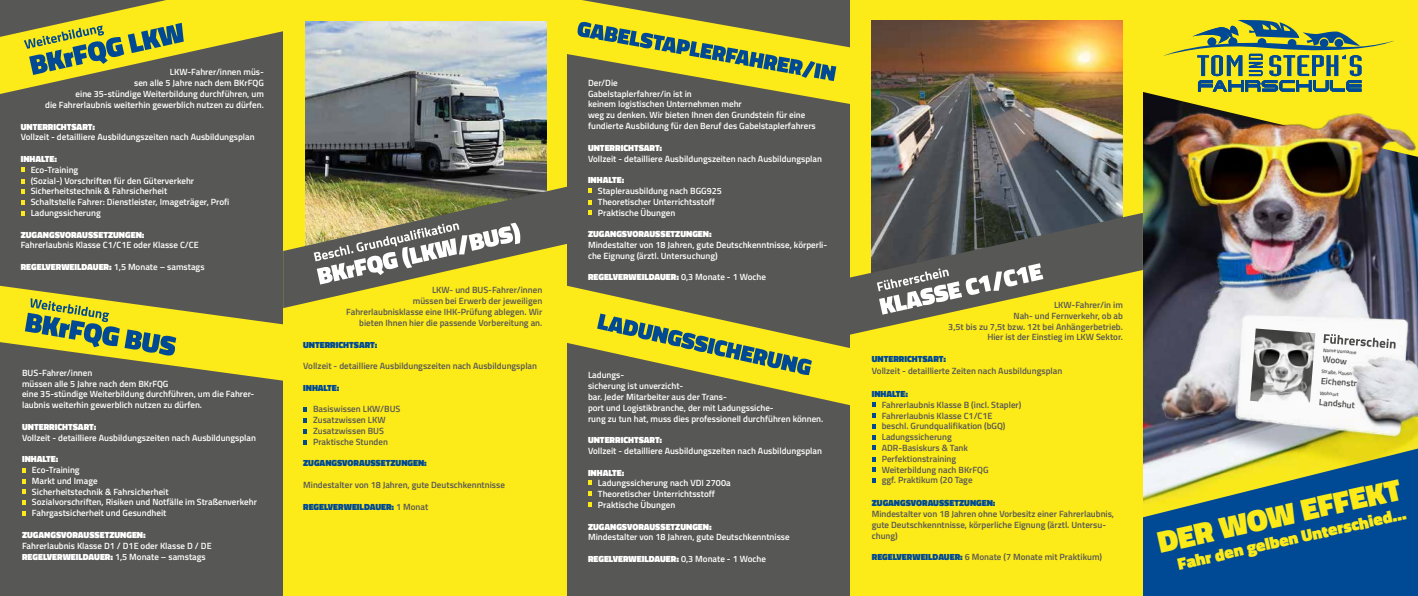
<style>
.page{position:relative;width:1418px;height:596px;background:#fff}
.page>*{position:absolute;margin:0;border:0;box-sizing:border-box;transform-origin:0 0}
.t1{font:900 31px "Titillium Web";color:#fcea19}
.t2{font:900 17px "Titillium Web";color:#fcea19}
.t3{font:600 9px/10.8px "Titillium Web";color:#fff}
.t4{font:600 9px/10.8px "Titillium Web";color:#575756}
.t5{font:900 9px "Titillium Web";color:#fff}
.t6{font:900 9px "Titillium Web";color:#004a95}
.t7{font:600 9px "Titillium Web";color:#4a4a49}
.t8{font:600 5px "Titillium Web";color:#4a4a49}
.s1{font-weight:600}
.s2{font-weight:900}
.s3{font-weight:600;color:#575756}
.s4{font-weight:900;color:#004a95}
</style>
<div class="page">
<div style="left:1142px;top:518px;width:275px;height:77px;background:#004a95"></div>
<div style="left:1142px;top:0;width:275px;height:83px;background:#fcea19"></div>
<div style="left:0;top:0;width:283px;height:595px;background:#575756"></div>
<div style="left:283px;top:0;width:284px;height:595px;background:#fcea19"></div>
<img style="left:306px;top:22px;width:241px;height:164px">
<div style="left:567px;top:0;width:300px;height:595px;background:#575756"></div>
<svg style="left:567px;top:0;width:283px;height:104px"></svg>
<svg style="left:567px;top:286px;width:283px;height:120px"></svg>
<svg style="left:597px;top:313px;width:215px;height:62px"></svg>
<div style="left:850px;top:0;width:292px;height:595px;background:#fcea19"></div>
<img style="left:871px;top:21px;width:251px;height:192px">
<svg style="left:0;top:0;width:283px;height:94px"></svg>
<svg style="left:0;top:285px;width:283px;height:96px"></svg>
<svg style="left:849px;top:213px;width:130px;height:121px"></svg>
<svg style="left:876px;top:263px;width:103px;height:51px;background:#878781"></svg>
<svg style="left:21px;top:168px;width:4px;height:4px"></svg>
<svg style="left:21px;top:179px;width:4px;height:4px"></svg>
<svg style="left:21px;top:189px;width:4px;height:4px"></svg>
<svg style="left:21px;top:200px;width:4px;height:4px"></svg>
<svg style="left:21px;top:211px;width:4px;height:4px"></svg>
<svg style="left:283px;top:186px;width:286px;height:122px"></svg>
<svg style="left:314px;top:222px;width:206px;height:62px;background:#a29e78"></svg>
<svg style="left:22px;top:468px;width:4px;height:3px"></svg>
<svg style="left:22px;top:479px;width:4px;height:4px"></svg>
<svg style="left:22px;top:489px;width:4px;height:4px"></svg>
<svg style="left:22px;top:500px;width:4px;height:4px"></svg>
<svg style="left:22px;top:511px;width:4px;height:4px"></svg>
<svg style="left:588px;top:189px;width:3px;height:4px"></svg>
<svg style="left:588px;top:200px;width:3px;height:4px"></svg>
<svg style="left:588px;top:210px;width:3px;height:4px"></svg>
<svg style="left:588px;top:480px;width:4px;height:4px"></svg>
<svg style="left:588px;top:491px;width:4px;height:4px"></svg>
<svg style="left:588px;top:502px;width:4px;height:4px"></svg>
<svg style="left:303px;top:407px;width:4px;height:4px"></svg>
<svg style="left:303px;top:418px;width:4px;height:4px"></svg>
<svg style="left:303px;top:429px;width:4px;height:4px"></svg>
<svg style="left:303px;top:440px;width:4px;height:4px"></svg>
<svg style="left:872px;top:402px;width:3px;height:4px"></svg>
<svg style="left:872px;top:413px;width:3px;height:4px"></svg>
<svg style="left:872px;top:424px;width:3px;height:4px"></svg>
<svg style="left:872px;top:435px;width:3px;height:4px"></svg>
<svg style="left:872px;top:445px;width:3px;height:4px"></svg>
<svg style="left:872px;top:467px;width:3px;height:4px"></svg>
<svg style="left:872px;top:478px;width:3px;height:4px"></svg>
<svg style="left:1163px;top:19px;width:230px;height:64px;background:#b4bc3b"></svg>
<img style="left:979px;top:83px;width:438px;height:435px">
<svg style="left:1323px;top:334px;width:72px;height:14px"></svg>
<img style="left:1249px;top:328px;width:66px;height:77px">
<p class="t3" style="left:45px;top:66px;width:220px;text-align:right">LKW-Fahrer/innen müs-<br>sen alle 5 Jahre nach dem BKrFQG<br>eine 35-stündige Weiterbildung durchführen, um<br>die Fahrerlaubnis weiterhin gewerblich nutzen zu dürfen.</p>
<p class="t5" style="left:21px;top:120px;width:76px">UNTERRICHTSART:</p>
<p class="t3" style="left:21px;top:131px;width:235px">Vollzeit - detailliere Ausbildungszeiten nach Ausbildungsplan</p>
<p class="t5" style="left:21px;top:152px;width:38px">INHALTE:</p>
<p class="t3" style="left:31px;top:164px;width:200px">Eco-Training<br>(Sozial-) Vorschriften für den Güterverkehr Sicherheitstechnik &amp; Fahrsicherheit<br>Schaltstelle Fahrer: Dienstleister, Imageträger, Profi Ladungssicherung</p>
<p class="t5" style="left:21px;top:228px;width:125px">ZUGANGSVORAUSSETZUNGEN:</p>
<p class="t3" style="left:21px;top:239px;width:179px">Fahrerlaubnis Klasse C1/C1E oder Klasse C/CE</p>
<p class="t5" style="left:21px;top:260px;width:185px">REGELVERWEILDAUER: <span class="s1">1,5 Monate – samstags</span></p>
<p class="t3" style="left:22px;top:366px;width:234px">BUS-Fahrer/innen<br>müssen alle 5 Jahre nach dem BKrFQG<br>eine 35-stündige Weiterbildung durchführen, um die Fahrer&shy;laubnis weiterhin gewerblich nutzen zu dürfen.</p>
<p class="t5" style="left:22px;top:420px;width:76px">UNTERRICHTSART:</p>
<p class="t3" style="left:22px;top:431px;width:235px">Vollzeit - detailliere Ausbildungszeiten nach Ausbildungsplan</p>
<p class="t5" style="left:22px;top:452px;width:38px">INHALTE:</p>
<p class="t3" style="left:32px;top:463px;width:226px">Eco-Training<br>Markt und Image<br>Sicherheitstechnik &amp; Fahrsicherheit<br>Sozialvorschriften, Risiken und Notfälle im Straßenverkehr Fahrgastsicherheit und Gesundheit</p>
<p class="t5" style="left:22px;top:528px;width:125px">ZUGANGSVORAUSSETZUNGEN:</p>
<p class="t3" style="left:22px;top:539px;width:191px">Fahrerlaubnis Klasse D1 / D1E oder Klasse D / DE<br><span class="s2">REGELVERWEILDAUER:</span> 1,5 Monate – samstags</p>
<p class="t4" style="left:346px;top:284px;width:197px;text-align:right">LKW- und BUS-Fahrer/innen<br>müssen bei Erwerb der jeweiligen Fahrerlaubnisklasse eine IHK-Prüfung ablegen. Wir bieten Ihnen hier die passende Vorbereitung an.</p>
<p class="t6" style="left:303px;top:337px;width:76px">UNTERRICHTSART:</p>
<p class="t4" style="left:303px;top:360px;width:235px">Vollzeit - detailliere Ausbildungszeiten nach Ausbildungsplan</p>
<p class="t6" style="left:303px;top:381px;width:38px">INHALTE:</p>
<p class="t4" style="left:313px;top:403px;width:89px">Basiswissen LKW/BUS<br>Zusatzwissen LKW<br>Zusatzwissen BUS<br>Praktische Stunden</p>
<p class="t6" style="left:303px;top:456px;width:125px">ZUGANGSVORAUSSETZUNGEN:</p>
<p class="t4" style="left:303px;top:479px;width:203px">Mindestalter von 18 Jahren, gute Deutschkenntnisse</p>
<p class="t6" style="left:303px;top:499px;width:127px">REGELVERWEILDAUER: <span class="s3">1 Monat</span></p>
<p class="t3" style="left:588px;top:77px;width:229px">Der/Die<br>Gabelstaplerfahrer/in ist in<br>keinem logistischen Unternehmen mehr<br>weg zu denken. Wir bieten Ihnen den Grundstein für eine fundierte Ausbildung für den Beruf des Gabelstaplerfahrers</p>
<p class="t5" style="left:588px;top:141px;width:76px">UNTERRICHTSART:</p>
<p class="t3" style="left:588px;top:152px;width:235px">Vollzeit - detailliere Ausbildungszeiten nach Ausbildungsplan</p>
<p class="t5" style="left:588px;top:173px;width:38px">INHALTE:</p>
<p class="t3" style="left:598px;top:185px;width:125px">Staplerausbildung nach BGG925<br>Theoretischer Unterrichtsstoff<br>Praktische Übungen</p>
<p class="t5" style="left:588px;top:227px;width:125px">ZUGANGSVORAUSSETZUNGEN:</p>
<p class="t3" style="left:588px;top:239px;width:241px">Mindestalter von 18 Jahren, gute Deutschkenntnisse, körperli&shy;che Eignung (ärztl. Untersuchung)</p>
<p class="t5" style="left:588px;top:270px;width:179px">REGELVERWEILDAUER: <span class="s1">0,3 Monate - 1 Woche</span></p>
<p class="t3" style="left:588px;top:369px;width:237px">Ladungs-<br>sicherung ist unverzicht-<br>bar. Jeder Mitarbeiter aus der Trans-<br>port und Logistikbranche, der mit Ladungssiche-<br>rung zu tun hat, muss dies professionell durchführen können.</p>
<p class="t5" style="left:588px;top:433px;width:76px">UNTERRICHTSART:</p>
<p class="t3" style="left:588px;top:444px;width:235px">Vollzeit - detailliere Ausbildungszeiten nach Ausbildungsplan</p>
<p class="t5" style="left:588px;top:465px;width:38px">INHALTE:</p>
<p class="t3" style="left:598px;top:477px;width:134px">Ladungssicherung nach VDI 2700a<br>Theoretischer Unterrichtsstoff<br>Praktische Übungen</p>
<p class="t5" style="left:588px;top:519px;width:125px">ZUGANGSVORAUSSETZUNGEN:</p>
<p class="t3" style="left:588px;top:531px;width:203px">Mindestalter von 18 Jahren, gute Deutschkenntnisse</p>
<p class="t5" style="left:588px;top:552px;width:179px">REGELVERWEILDAUER: <span class="s1">0,3 Monate - 1 Woche</span></p>
<p class="t4" style="left:948px;top:299px;width:176px;text-align:right">LKW-Fahrer/in im<br>Nah- und Fernverkehr, ob ab<br>3,5t bis zu 7,5t bzw. 12t bei Anhängerbetrieb.<br>Hier ist der Einstieg im LKW Sektor.</p>
<p class="t6" style="left:871px;top:352px;width:76px">UNTERRICHTSART:</p>
<p class="t4" style="left:871px;top:365px;width:192px">Vollzeit - detaillierte Zeiten nach Ausbildungsplan</p>
<p class="t6" style="left:871px;top:387px;width:38px">INHALTE:</p>
<p class="t4" style="left:881px;top:398px;width:141px">Fahrerlaubnis Klasse B (incl. Stapler)<br>Fahrerlaubnis Klasse C1/C1E beschl. Grundqualifikation (bGQ)<br>Ladungssicherung<br>ADR-Basiskurs &amp; Tank<br>Perfektionstraining<br>Weiterbildung nach BKrFQG<br>ggf. Praktikum (20 Tage</p>
<p class="t6" style="left:871px;top:496px;width:125px">ZUGANGSVORAUSSETZUNGEN:</p>
<p class="t4" style="left:871px;top:507px;width:244px">Mindestalter von 18 Jahren ohne Vorbesitz einer Fahrerlaubnis, gute Deutschkenntnisse, körperliche Eignung (ärztl. Untersu&shy;chung)</p>
<p class="t4" style="left:871px;top:551px;width:232px"><span class="s4">REGELVERWEILDAUER:</span> 6 Monate (7 Monate mit Praktikum)</p>
<p class="t8" style="left:1323px;top:345px;width:35px;rotate:5deg">Name Vorname</p>
<p class="t7" style="left:1322px;top:352px;width:26px;rotate:4deg">Woow</p>
<p class="t8" style="left:1321px;top:367px;width:32px;rotate:5deg">Straße, Hausn</p>
<p class="t7" style="left:1321px;top:374px;width:38px;rotate:4deg">Eichenstr</p>
<p class="t8" style="left:1320px;top:389px;width:20px;rotate:5deg">Wohnort</p>
<p class="t7" style="left:1319px;top:395px;width:37px;rotate:4deg">Landshut</p>
<h1 class="t1" style="left:1153px;top:518px;width:250px;rotate:-12deg">DER WOW EFFEKT</h1>
<h2 class="t2" style="left:1175px;top:552px;width:235px;rotate:-13deg">Fahr den gelben Unterschied...</h2>
</div>
